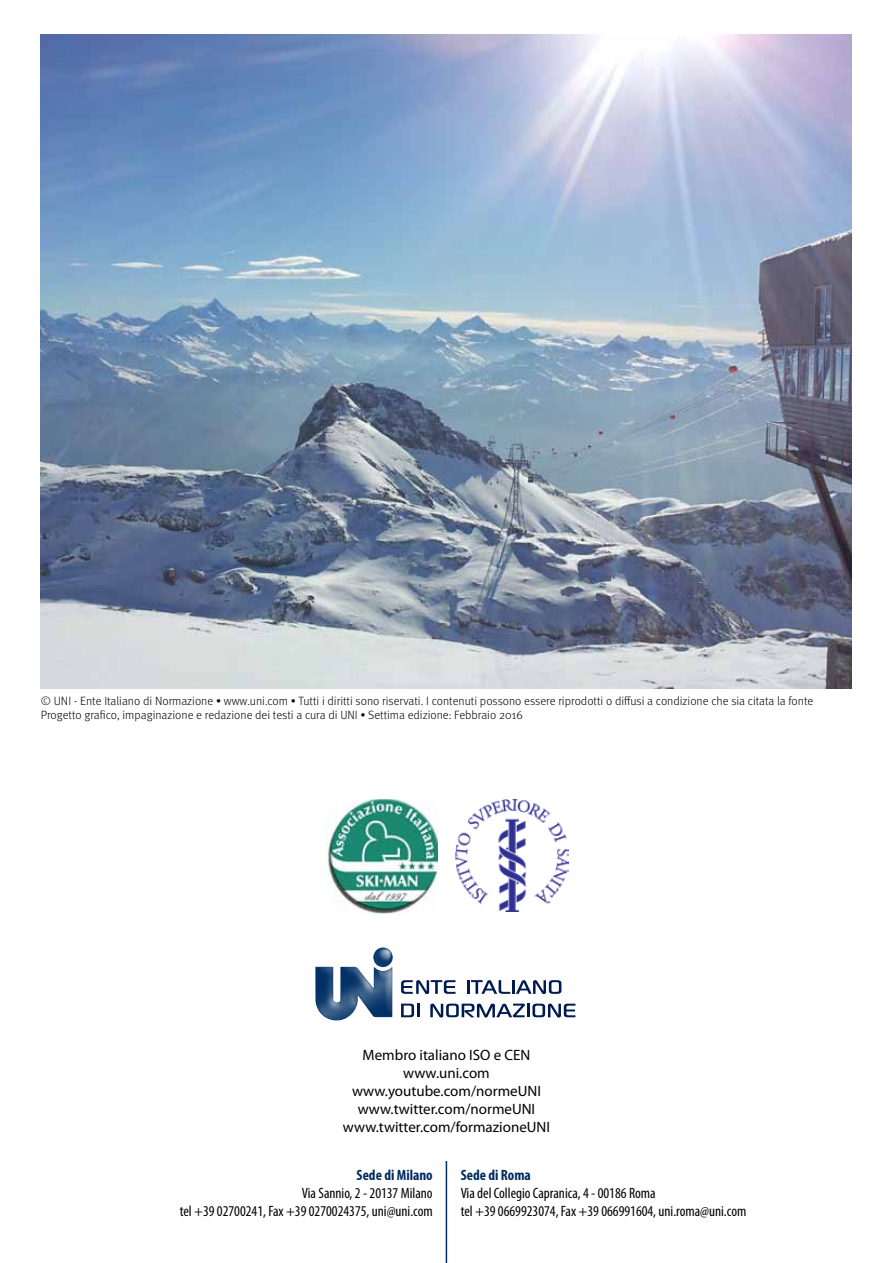
<style>
.page{position:relative;width:893px;height:1263px;background:#fff}
.page>*{position:absolute;margin:0;border:0;box-sizing:border-box;transform-origin:0 0}
.t1{font:condensed 15px/18px "Myriad Pro";color:#000;text-align:right}
.t2{font:15px/18px "Myriad Pro";color:#000;text-align:center}
.t3{font:700 condensed 15px "Myriad Pro";color:#002b5f}
.t4{font:300 12px/14.2px "Meta Pro";color:#000}
</style>
<div class="page">
<svg style="left:401px;top:980px;width:54px;height:14px"></svg>
<svg style="left:467px;top:980px;width:94px;height:14px"></svg>
<svg style="left:401px;top:1003px;width:13px;height:14px"></svg>
<hr style="left:417px;top:1003px;width:3px;height:14px;background:#001a52">
<svg style="left:430px;top:1004px;width:95px;height:13px"></svg>
<hr style="left:527px;top:1003px;width:3px;height:14px;background:#001a52">
<svg style="left:532px;top:1004px;width:43px;height:13px"></svg>
<img style="left:315px;top:947px;width:78px;height:73px">
<hr style="left:446px;top:1161px;width:1px;height:102px;background:#002b5f">
<img style="left:41px;top:34px;width:810px;height:655px">
<img style="left:455px;top:799px;width:114px;height:112px">
<img style="left:327px;top:799px;width:110px;height:115px">
<p class="t4" style="left:41px;top:693px;width:774px">© UNI - Ente Italiano di Normazione • www.uni.com • Tutti i diritti sono riservati. I contenuti possono essere riprodotti o diffusi a condizione che sia citata la fonte<br>Progetto grafico, impaginazione e redazione dei testi a cura di UNI • Settima edizione: Febbraio 2016</p>
<p class="t2" style="left:343px;top:1046px;width:209px">Membro italiano ISO e CEN www.uni.com www.youtube.com/normeUNI www.twitter.com/normeUNI www.twitter.com/formazioneUNI</p>
<p class="t3" style="left:357px;top:1166px;width:78px">Sede di Milano</p>
<p class="t1" style="left:180px;top:1184px;width:254px">Via Sannio, 2 - 20137 Milano<br>tel +39 02700241, Fax +39 0270024375, uni@uni.com</p>
<p class="t3" style="left:461px;top:1166px;width:72px">Sede di Roma</p>
<p class="t1" style="left:461px;top:1184px;width:287px;text-align:left">Via del Collegio Capranica, 4 - 00186 Roma<br>tel +39 0669923074, Fax +39 066991604, uni.roma@uni.com</p>
</div>
